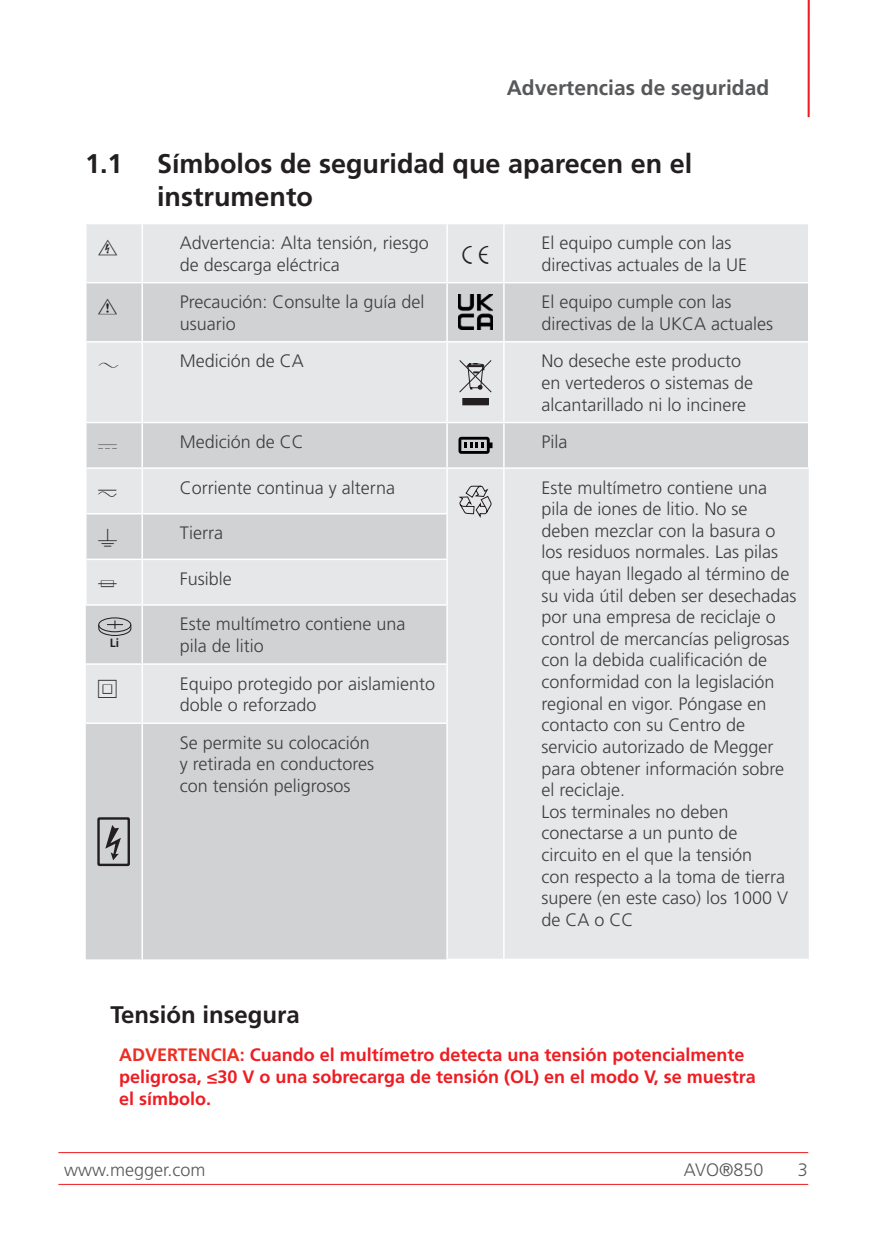
<style>
.page{position:relative;width:893px;height:1259px;background:#fff}
.page>*{position:absolute;margin:0;border:0;box-sizing:border-box;transform-origin:0 0}
.t1{font:700 27px/32.4px "Frutiger LT Pro";color:#231f20}
.Table{font:700 24px "Frutiger LT Pro";color:#231f20}
.t2{font:700 21px "Frutiger LT Pro";color:#57585a}
.Table_Body_copy{font:300 18px/21.6px "Frutiger LT Pro";color:#3e3e3f}
.Warning{font:700 18px/21.6px "Frutiger LT Pro";color:#ee1d23}
.t3{font:300 18px "Frutiger LT Pro";color:#57585a}
.t4{font:700 12px "Frutiger LT Pro";color:#231f20}
.s1{color:#ee2e22}
</style>
<div class="page">
<hr style="left:58px;top:1152px;width:750px;height:1px;background:#ee1d23">
<hr style="left:58px;top:1184px;width:750px;height:1px;background:#ee1d23">
<hr style="left:808px;top:0;width:2px;height:117px;background:#ee1d23">
<div style="left:87px;top:224px;width:721px;height:58px;background:#e6e7e9"></div>
<svg style="left:86px;top:283px;width:723px;height:676px;background:#dddee0"></svg>
<hr style="left:141px;top:224px;width:2px;height:58px;background:#fff">
<hr style="left:446px;top:224px;width:2px;height:58px;background:#fff">
<hr style="left:503px;top:224px;width:2px;height:58px;background:#fff">
<hr style="left:141px;top:283px;width:2px;height:58px;background:#fff">
<hr style="left:446px;top:283px;width:2px;height:58px;background:#fff">
<hr style="left:503px;top:283px;width:2px;height:58px;background:#fff">
<hr style="left:141px;top:342px;width:2px;height:80px;background:#fff">
<hr style="left:446px;top:342px;width:2px;height:80px;background:#fff">
<hr style="left:503px;top:342px;width:2px;height:80px;background:#fff">
<hr style="left:141px;top:423px;width:2px;height:44px;background:#fff">
<hr style="left:446px;top:423px;width:2px;height:44px;background:#fff">
<hr style="left:503px;top:423px;width:2px;height:44px;background:#fff">
<hr style="left:141px;top:469px;width:2px;height:44px;background:#fff">
<hr style="left:446px;top:469px;width:2px;height:44px;background:#fff">
<hr style="left:503px;top:469px;width:2px;height:45px;background:#fff">
<hr style="left:141px;top:514px;width:2px;height:44px;background:#fff">
<hr style="left:446px;top:514px;width:2px;height:44px;background:#fff">
<hr style="left:503px;top:514px;width:2px;height:45px;background:#fff">
<hr style="left:141px;top:560px;width:2px;height:44px;background:#fff">
<hr style="left:446px;top:560px;width:2px;height:44px;background:#fff">
<hr style="left:503px;top:559px;width:2px;height:46px;background:#fff">
<hr style="left:85px;top:604px;width:57px;height:2px;background:#fff">
<hr style="left:142px;top:604px;width:306px;height:2px;background:#fff">
<hr style="left:141px;top:606px;width:2px;height:57px;background:#fff">
<hr style="left:446px;top:606px;width:2px;height:57px;background:#fff">
<hr style="left:503px;top:605px;width:2px;height:59px;background:#fff">
<hr style="left:141px;top:665px;width:2px;height:57px;background:#fff">
<hr style="left:503px;top:664px;width:2px;height:59px;background:#fff">
<hr style="left:141px;top:724px;width:2px;height:235px;background:#fff">
<hr style="left:503px;top:723px;width:2px;height:235px;background:#fff">
<hr style="left:446px;top:958px;width:58px;height:2px;background:#fff">
<hr style="left:504px;top:958px;width:305px;height:2px;background:#fff">
<hr style="left:85px;top:283px;width:2px;height:59px;background:#fff">
<hr style="left:808px;top:283px;width:1px;height:59px;background:#fff">
<hr style="left:85px;top:342px;width:2px;height:80px;background:#fff">
<hr style="left:808px;top:342px;width:1px;height:80px;background:#fff">
<hr style="left:85px;top:422px;width:2px;height:46px;background:#fff">
<hr style="left:808px;top:422px;width:1px;height:45px;background:#fff">
<hr style="left:85px;top:468px;width:2px;height:46px;background:#fff">
<hr style="left:85px;top:514px;width:2px;height:45px;background:#fff">
<hr style="left:85px;top:559px;width:2px;height:45px;background:#fff">
<hr style="left:87px;top:341px;width:55px;height:1px;background:#fff">
<hr style="left:142px;top:341px;width:305px;height:1px;background:#fff">
<hr style="left:447px;top:341px;width:57px;height:1px;background:#fff">
<hr style="left:504px;top:341px;width:304px;height:1px;background:#fff">
<hr style="left:87px;top:422px;width:55px;height:1px;background:#fff">
<hr style="left:142px;top:422px;width:305px;height:1px;background:#fff">
<hr style="left:447px;top:422px;width:57px;height:1px;background:#fff">
<hr style="left:504px;top:422px;width:304px;height:1px;background:#fff">
<hr style="left:87px;top:467px;width:55px;height:2px;background:#fff">
<hr style="left:142px;top:467px;width:305px;height:2px;background:#fff">
<hr style="left:447px;top:467px;width:57px;height:2px;background:#fff">
<hr style="left:504px;top:467px;width:305px;height:2px;background:#fff">
<hr style="left:87px;top:513px;width:55px;height:1px;background:#fff">
<hr style="left:142px;top:513px;width:306px;height:1px;background:#fff">
<hr style="left:87px;top:558px;width:55px;height:2px;background:#fff">
<hr style="left:142px;top:558px;width:306px;height:2px;background:#fff">
<hr style="left:86px;top:663px;width:56px;height:2px;background:#fff">
<hr style="left:142px;top:663px;width:306px;height:2px;background:#fff">
<hr style="left:446px;top:665px;width:2px;height:57px;background:#fff">
<hr style="left:86px;top:722px;width:56px;height:2px;background:#fff">
<hr style="left:142px;top:722px;width:306px;height:2px;background:#fff">
<hr style="left:446px;top:724px;width:2px;height:234px;background:#fff">
<img style="left:458px;top:294px;width:34px;height:36px">
<div style="left:463px;top:398px;width:25px;height:7px;background:#231f20"></div>
<svg style="left:459px;top:360px;width:33px;height:35px"></svg>
<svg style="left:458px;top:437px;width:34px;height:17px"></svg>
<svg style="left:459px;top:486px;width:33px;height:31px"></svg>
<div style="left:98px;top:617px;width:33px;height:15px;border:1px solid #231f20;border-radius:50%"></div>
<svg style="left:98px;top:621px;width:34px;height:15px"></svg>
<div style="left:97px;top:817px;width:33px;height:49px;border:2px solid #231f20"></div>
<svg style="left:105px;top:825px;width:16px;height:35px"></svg>
<svg style="left:98px;top:240px;width:19px;height:15px"></svg>
<svg style="left:462px;top:246px;width:26px;height:18px"></svg>
<svg style="left:98px;top:299px;width:19px;height:16px"></svg>
<svg style="left:99px;top:363px;width:19px;height:5px"></svg>
<svg style="left:98px;top:445px;width:19px;height:4px"></svg>
<svg style="left:98px;top:490px;width:19px;height:6px"></svg>
<svg style="left:98px;top:529px;width:19px;height:18px"></svg>
<svg style="left:98px;top:580px;width:19px;height:7px"></svg>
<svg style="left:98px;top:679px;width:19px;height:18px"></svg>
<p class="t2" style="left:507px;top:75px;width:264px">Advertencias de seguridad</p>
<p class="t1" style="left:85px;top:148px;width:39px">1.1</p>
<p class="t1" style="left:157px;top:148px;width:537px">Símbolos de seguridad que aparecen en el instrumento</p>
<p class="Table_Body_copy" style="left:180px;top:232px;width:251px">Advertencia: Alta tensión, riesgo de descarga eléctrica</p>
<p class="Table_Body_copy" style="left:541px;top:232px;width:207px">El equipo cumple con las directivas actuales de la UE</p>
<p class="Table_Body_copy" style="left:180px;top:291px;width:246px">Precaución: Consulte la guía del usuario</p>
<p class="Table_Body_copy" style="left:541px;top:291px;width:233px">El equipo cumple con las directivas de la UKCA actuales</p>
<p class="Table_Body_copy" style="left:180px;top:350px;width:126px">Medición de CA</p>
<p class="Table_Body_copy" style="left:541px;top:350px;width:213px">No deseche este producto en vertederos o sistemas de alcantarillado ni lo incinere</p>
<p class="Table_Body_copy" style="left:180px;top:431px;width:126px">Medición de CC</p>
<p class="Table_Body_copy" style="left:541px;top:431px;width:27px">Pila</p>
<p class="Table_Body_copy" style="left:180px;top:477px;width:217px">Corriente continua y alterna</p>
<p class="Table_Body_copy" style="left:541px;top:477px;width:257px">Este multímetro contiene una pila de iones de litio. No se deben mezclar con la basura o los residuos normales. Las pilas que hayan llegado al término de su vida útil deben ser desechadas por una empresa de reciclaje o control de mercancías peligrosas con la debida cualificación de conformidad con la legislación regional en vigor. Póngase en contacto con su Centro de servicio autorizado de Megger para obtener información sobre el reciclaje.</p>
<p class="Table_Body_copy" style="left:541px;top:801px;width:248px">Los terminales no deben conectarse a un punto de circuito en el que la tensión<br>con respecto a la toma de tierra supere (en este caso) los 1000 V de CA o CC</p>
<p class="Table_Body_copy" style="left:180px;top:522px;width:45px">Tierra</p>
<p class="Table_Body_copy" style="left:180px;top:568px;width:54px">Fusible</p>
<p class="Table_Body_copy" style="left:180px;top:613px;width:227px">Este multímetro contiene una pila de litio</p>
<p class="Table_Body_copy" style="left:180px;top:672px;width:257px">Equipo protegido por aislamiento doble o reforzado</p>
<p class="Table_Body_copy" style="left:180px;top:732px;width:196px">Se permite su colocación y retirada en conductores con tensión peligrosos</p>
<p class="t4" style="left:110px;top:635px;width:11px">Li</p>
<p class="Table" style="left:111px;top:1000px;width:191px">Tensión insegura</p>
<p class="Warning" style="left:119px;top:1044px;width:638px"><span class="s1">ADVERTENCIA:</span> Cuando el multímetro detecta una tensión potencialmente peligrosa, ≤30 V o una sobrecarga de tensión (OL) en el modo V, se muestra el símbolo.</p>
<p class="t3" style="left:64px;top:1159px;width:143px">www.megger.com</p>
<p class="t3" style="left:684px;top:1159px;width:81px">AVO®850</p>
<p class="t3" style="left:798px;top:1159px;width:12px">3</p>
</div>
